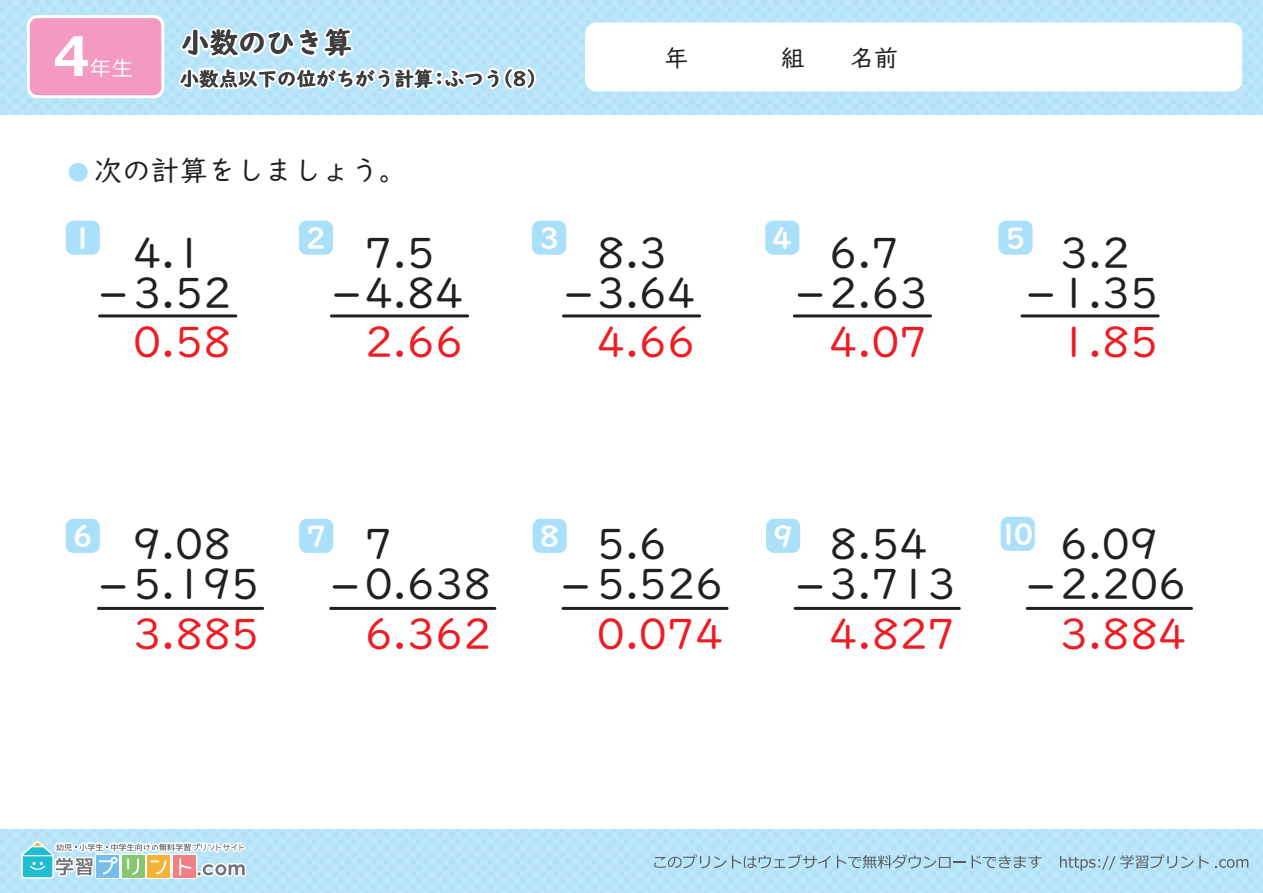
<style>
.page{position:relative;width:1263px;height:893px;background:#fff}
.page>*{position:absolute;margin:0;border:0;box-sizing:border-box;transform-origin:0 0}
.t1{font:42.6px/40px "UD Digi Kyokasho NP R";color:#231f20}
.t2{font:42.6px "UD Digi Kyokasho NP R";color:#ee1d23}
.t3{font:28.65px "UD Digi Kyokasho NP B";color:#fff}
.t4{font:28.5px "UD Digi Kyokasho NP R";color:#231f20}
.t5{font:28.5px "UD Digi Kyokasho NP B";color:#231f20}
.t6{font:24px "UD Digi Kyokasho NP R";color:#231f20}
.t7{font:19.5px "UD Digi Kyokasho NP B";color:#231f20}
</style>
<div class="page">
<div style="left:0;top:0;width:1263px;height:114px;background:#bde6f9"></div>
<div style="left:585px;top:23px;width:657px;height:69px;background:#fff;border-radius:11px"></div>
<div style="left:27px;top:15px;width:137px;height:83px;border:6px solid #fff;border-radius:8px"></div>
<div style="left:30px;top:18px;width:131px;height:77px;background:#f499c2;border-radius:8px"></div>
<svg style="left:55px;top:36px;width:77px;height:41px"></svg>
<div style="left:0;top:830px;width:1263px;height:63px;background:#bde6f9"></div>
<svg style="left:1060px;top:854px;width:149px;height:17px"></svg>
<svg style="left:1215px;top:859px;width:33px;height:9px"></svg>
<svg style="left:654px;top:854px;width:72px;height:14px"></svg>
<svg style="left:732px;top:854px;width:99px;height:14px"></svg>
<svg style="left:837px;top:854px;width:129px;height:14px"></svg>
<svg style="left:972px;top:855px;width:69px;height:13px"></svg>
<svg style="left:15px;top:829px;width:233px;height:51px"></svg>
<div style="left:69px;top:163px;width:19px;height:19px;background:#aae0f9;border-radius:50%"></div>
<svg style="left:336px;top:293px;width:21px;height:4px"></svg>
<svg style="left:103px;top:293px;width:21px;height:4px"></svg>
<svg style="left:568px;top:293px;width:21px;height:4px"></svg>
<svg style="left:799px;top:293px;width:22px;height:4px"></svg>
<hr style="left:794px;top:314px;width:136px;height:3px;background:#231f20">
<hr style="left:563px;top:314px;width:137px;height:3px;background:#231f20">
<hr style="left:331px;top:314px;width:137px;height:3px;background:#231f20">
<hr style="left:1022px;top:314px;width:136px;height:3px;background:#231f20">
<hr style="left:100px;top:314px;width:136px;height:3px;background:#231f20">
<hr style="left:98px;top:607px;width:165px;height:3px;background:#231f20">
<hr style="left:795px;top:607px;width:164px;height:3px;background:#231f20">
<hr style="left:563px;top:607px;width:164px;height:3px;background:#231f20">
<hr style="left:331px;top:607px;width:164px;height:3px;background:#231f20">
<hr style="left:1027px;top:607px;width:164px;height:3px;background:#231f20">
<svg style="left:1030px;top:293px;width:21px;height:4px"></svg>
<svg style="left:334px;top:585px;width:22px;height:4px"></svg>
<svg style="left:103px;top:585px;width:21px;height:4px"></svg>
<svg style="left:565px;top:585px;width:21px;height:4px"></svg>
<svg style="left:799px;top:585px;width:22px;height:4px"></svg>
<svg style="left:1030px;top:585px;width:21px;height:4px"></svg>
<div style="left:765px;top:221px;width:34px;height:34px;background:#aae0f9;border-radius:8px"></div>
<div style="left:299px;top:221px;width:34px;height:34px;background:#aae0f9;border-radius:8px"></div>
<div style="left:532px;top:221px;width:34px;height:34px;background:#aae0f9;border-radius:8px"></div>
<div style="left:1000px;top:517px;width:35px;height:34px;background:#aae0f9;border-radius:8px"></div>
<div style="left:66px;top:221px;width:34px;height:34px;background:#aae0f9;border-radius:8px"></div>
<div style="left:299px;top:519px;width:34px;height:34px;background:#aae0f9;border-radius:8px"></div>
<div style="left:66px;top:519px;width:34px;height:34px;background:#aae0f9;border-radius:8px"></div>
<div style="left:533px;top:519px;width:34px;height:34px;background:#aae0f9;border-radius:8px"></div>
<div style="left:998px;top:221px;width:34px;height:34px;background:#aae0f9;border-radius:8px"></div>
<div style="left:766px;top:519px;width:34px;height:34px;background:#aae0f9;border-radius:8px"></div>
<svg style="left:175px;top:0;width:365px;height:115px"></svg>
<p class="t5" style="left:181px;top:26px;width:173px">小数のひき算</p>
<p class="t7" style="left:180px;top:67px;width:271px">小数点以下の位がちがう計算：</p>
<p class="t7" style="left:493px;top:67px;width:54px">（8）</p>
<p class="t7" style="left:445px;top:67px;width:60px">ふつう</p>
<p class="t6" style="left:664px;top:44px;width:25px">年</p>
<p class="t6" style="left:781px;top:44px;width:25px">組</p>
<p class="t6" style="left:850px;top:44px;width:49px">名前</p>
<p class="t4" style="left:94px;top:154px;width:315px">次の計算をしましょう。</p>
<p class="t3" style="left:73px;top:221px;width:22px">1</p>
<p class="t1" style="left:133px;top:233px;width:100px">4.1<br>3.52</p>
<p class="t3" style="left:306px;top:221px;width:22px">2</p>
<p class="t3" style="left:539px;top:221px;width:22px">3</p>
<p class="t3" style="left:772px;top:221px;width:22px">4</p>
<p class="t3" style="left:1005px;top:221px;width:22px">5</p>
<p class="t1" style="left:365px;top:233px;width:100px">7.5<br>4.84</p>
<p class="t1" style="left:597px;top:233px;width:100px">8.3<br>3.64</p>
<p class="t1" style="left:829px;top:233px;width:100px">6.7<br>2.63</p>
<p class="t1" style="left:1060px;top:233px;width:100px">3.2<br>1.35</p>
<p class="t2" style="left:133px;top:318px;width:100px">0.58</p>
<p class="t2" style="left:365px;top:318px;width:100px">2.66</p>
<p class="t2" style="left:597px;top:318px;width:100px">4.66</p>
<p class="t2" style="left:829px;top:318px;width:100px">4.07</p>
<p class="t2" style="left:1060px;top:318px;width:100px">1.85</p>
<p class="t3" style="left:998px;top:517px;width:37px">10</p>
<p class="t3" style="left:73px;top:519px;width:22px">6</p>
<p class="t3" style="left:306px;top:519px;width:22px">7</p>
<p class="t3" style="left:539px;top:519px;width:22px">8</p>
<p class="t3" style="left:773px;top:519px;width:22px">9</p>
<p class="t1" style="left:133px;top:524px;width:128px">9.08<br>5.195</p>
<p class="t1" style="left:365px;top:524px;width:128px">7<br>0.638</p>
<p class="t1" style="left:597px;top:524px;width:128px">5.6<br>5.526</p>
<p class="t1" style="left:829px;top:524px;width:128px">8.54<br>3.713</p>
<p class="t1" style="left:1060px;top:524px;width:128px">6.09<br>2.206</p>
<p class="t2" style="left:133px;top:610px;width:128px">3.885</p>
<p class="t2" style="left:365px;top:610px;width:128px">6.362</p>
<p class="t2" style="left:597px;top:610px;width:128px">0.074</p>
<p class="t2" style="left:829px;top:610px;width:128px">4.827</p>
<p class="t2" style="left:1060px;top:610px;width:128px">3.884</p>
</div>
